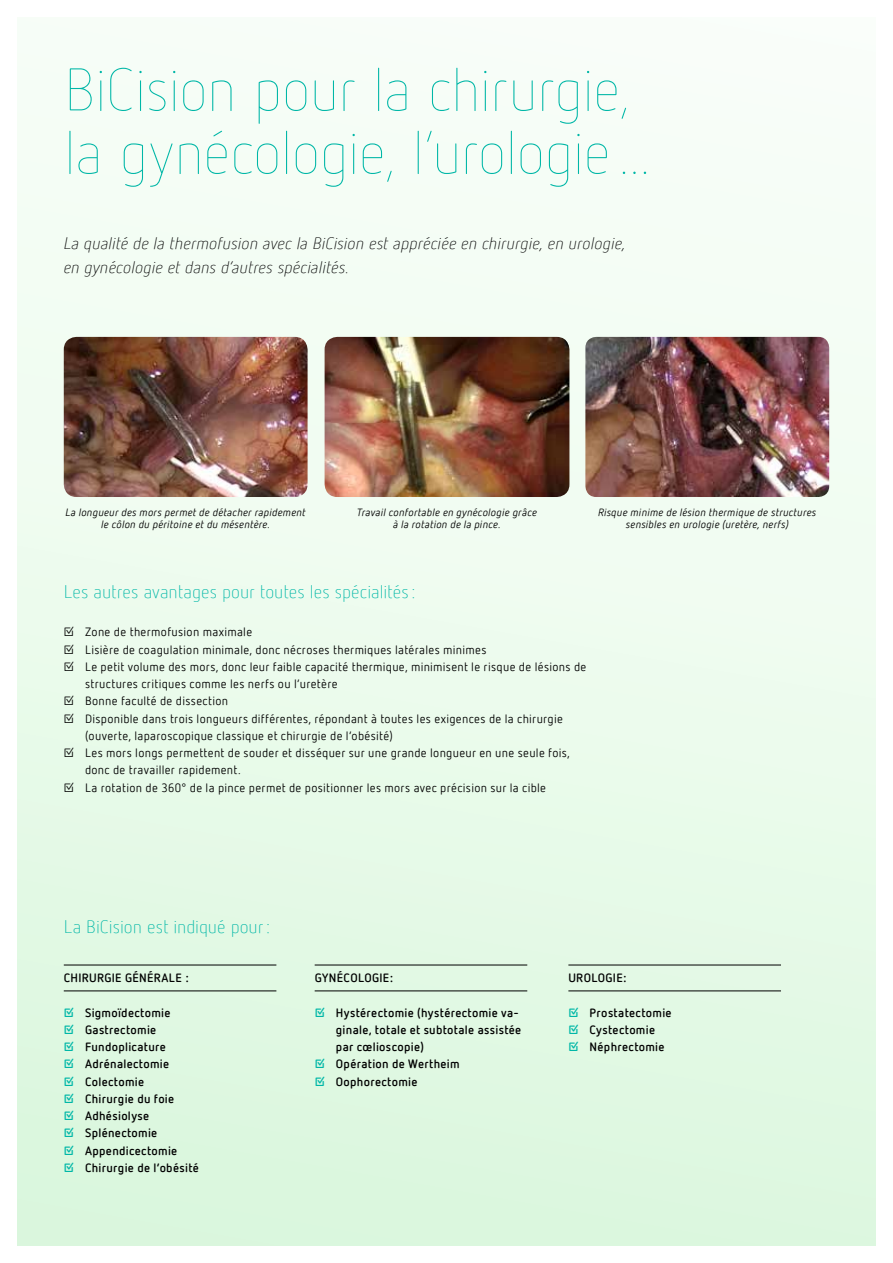
<style>
.page{position:relative;width:893px;height:1263px;background:#fff}
.page>*{position:absolute;margin:0;border:0;box-sizing:border-box;transform-origin:0 0}
.t1{font:100 60px/63px "Netto Offc Pro";letter-spacing:-.02em;color:#00b7a7}
.t2{font:300 18px "Netto Offc Pro";color:#00b7a7}
.t3{font:italic 300 16.5px/24px "Netto Offc Pro";letter-spacing:.005em;color:#000}
.t4{font:12px/17.2px "Netto Offc Pro";letter-spacing:.025em;color:#000}
.t5{font:700 12px/17.2px "Netto Offc Pro";letter-spacing:.025em;color:#000}
.t6{font:italic 10.5px/12.6px "Netto Offc Pro";letter-spacing:.02em;color:#000;text-align:center}
.s1{color:#00b7a7}
</style>
<div class="page">
<div style="left:17px;top:17px;width:859px;height:1229px;background:linear-gradient(to bottom,#fafefa,#dcf7df)"></div>
<img style="left:64px;top:337px;width:244px;height:160px">
<img style="left:325px;top:337px;width:244px;height:160px">
<img style="left:585px;top:337px;width:244px;height:160px">
<hr style="left:64px;top:965px;width:212px;height:1px;background:#000">
<hr style="left:64px;top:991px;width:212px;height:1px;background:#000">
<hr style="left:315px;top:965px;width:212px;height:1px;background:#000">
<hr style="left:315px;top:991px;width:212px;height:1px;background:#000">
<hr style="left:568px;top:965px;width:213px;height:1px;background:#000">
<hr style="left:568px;top:991px;width:213px;height:1px;background:#000">
<h1 class="t1" style="left:64px;top:57px;width:588px">BiCision pour la chirurgie, la gynécologie, l‘urologie ...</h1>
<h3 class="t3" style="left:64px;top:231px;width:563px">La qualité de la thermofusion avec la BiCision est appréciée en chirurgie, en urologie, en gynécologie et dans d‘autres spécialités.</h3>
<p class="t6" style="left:66px;top:505px;width:242px">La longueur des mors permet de détacher rapidement le côlon du péritoine et du mésentère.</p>
<p class="t6" style="left:357px;top:505px;width:182px">Travail confortable en gynécologie grâce à la rotation de la pince.</p>
<p class="t6" style="left:598px;top:505px;width:220px">Risque minime de lésion thermique de structures sensibles en urologie (uretère, nerfs)</p>
<h2 class="t2" style="left:64px;top:580px;width:353px">Les autres avantages pour toutes les spécialités :</h2>
<p class="t4" style="left:64px;top:623px;width:190px">☑ Zone de thermofusion maximale</p>
<p class="t4" style="left:64px;top:640px;width:424px">☑ Lisière de coagulation minimale, donc nécroses thermiques latérales minimes</p>
<p class="t4" style="left:85px;top:658px;width:503px;text-indent:-21px">☑ Le petit volume des mors, donc leur faible capacité thermique, minimisent le risque de lésions de structures critiques comme les nerfs ou l‘uretère</p>
<p class="t4" style="left:64px;top:692px;width:166px">☑ Bonne faculté de dissection</p>
<p class="t4" style="left:85px;top:709px;width:479px;text-indent:-21px">☑ Disponible dans trois longueurs différentes, répondant à toutes les exigences de la chirurgie (ouverte, laparoscopique classique et chirurgie de l‘obésité)</p>
<p class="t4" style="left:85px;top:744px;width:486px;text-indent:-21px">☑ Les mors longs permettent de souder et disséquer sur une grande longueur en une seule fois, donc de travailler rapidement.</p>
<p class="t4" style="left:64px;top:778px;width:484px">☑ La rotation de 360° de la pince permet de positionner les mors avec précision sur la cible</p>
<h2 class="t2" style="left:64px;top:915px;width:208px">La BiCision est indiqué pour:</h2>
<p class="t5" style="left:64px;top:969px;width:126px">CHIRURGIE GÉNÉRALE :</p>
<p class="t5" style="left:64px;top:1003px;width:108px"><span class="s1">☑</span> Sigmoïdectomie</p>
<p class="t5" style="left:64px;top:1020px;width:94px"><span class="s1">☑</span> Gastrectomie</p>
<p class="t5" style="left:64px;top:1038px;width:104px"><span class="s1">☑</span> Fundoplicature</p>
<p class="t5" style="left:64px;top:1055px;width:107px"><span class="s1">☑</span> Adrénalectomie</p>
<p class="t5" style="left:64px;top:1072px;width:82px"><span class="s1">☑</span> Colectomie</p>
<p class="t5" style="left:64px;top:1089px;width:112px"><span class="s1">☑</span> Chirurgie du foie</p>
<p class="t5" style="left:64px;top:1107px;width:87px"><span class="s1">☑</span> Adhésiolyse</p>
<p class="t5" style="left:64px;top:1124px;width:95px"><span class="s1">☑</span> Splénectomie</p>
<p class="t5" style="left:64px;top:1141px;width:115px"><span class="s1">☑</span> Appendicectomie</p>
<p class="t5" style="left:64px;top:1158px;width:137px"><span class="s1">☑</span> Chirurgie de l‘obésité</p>
<p class="t5" style="left:315px;top:969px;width:80px">GYNÉCOLOGIE:</p>
<p class="t5" style="left:336px;top:1003px;width:187px;text-indent:-21px"><span class="s1">☑</span> Hystérectomie (hystérectomie va&shy;ginale, totale et subtotale assistée par cœlioscopie)</p>
<p class="t5" style="left:315px;top:1055px;width:147px"><span class="s1">☑</span> Opération de Wertheim</p>
<p class="t5" style="left:315px;top:1072px;width:104px"><span class="s1">☑</span> Oophorectomie</p>
<p class="t5" style="left:568px;top:969px;width:59px">UROLOGIE:</p>
<p class="t5" style="left:568px;top:1003px;width:105px"><span class="s1">☑</span> Prostatectomie</p>
<p class="t5" style="left:568px;top:1020px;width:88px"><span class="s1">☑</span> Cystectomie</p>
<p class="t5" style="left:568px;top:1038px;width:98px"><span class="s1">☑</span> Néphrectomie</p>
</div>
